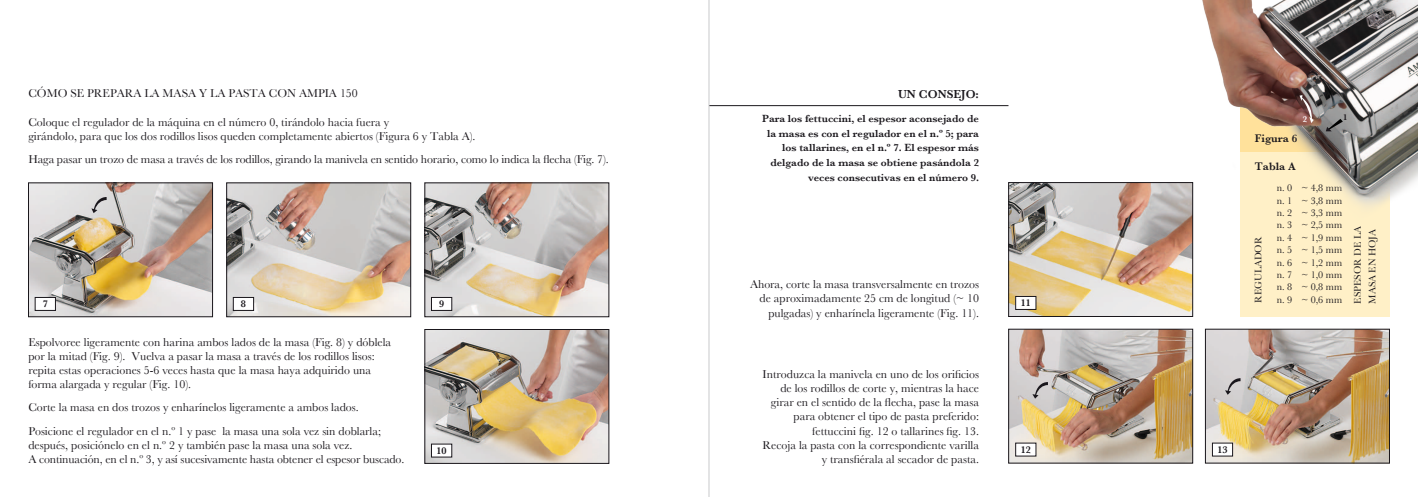
<style>
.page{position:relative;width:1418px;height:497px;background:#fff}
.page>*{position:absolute;margin:0;border:0;box-sizing:border-box;transform-origin:0 0}
.t1{font:11.88px/14.2px "Baskerville";color:#1a171c}
.t2{font:600 11.88px "Baskerville";color:#1a171c}
.t3{font:600 11.25px "Baskerville";color:#1a171c}
.t4{font:600 10.62px/14.6px "Baskerville";color:#1a171c;text-align:right}
.t5{font:10.12px/12.4px "Baskerville";color:#1a171c;text-align:justify}
.t6{font:600 10.12px "Baskerville";color:#1a171c}
.t7{font:600 8.75px "Baskerville";color:#fff}
.t8{font:600 8.75px "Baskerville";color:#1a171c}
</style>
<div class="page">
<div style="left:1239px;top:87px;width:150px;height:229px;background:#fff0c7"></div>
<img style="left:1010px;top:184px;width:180px;height:130px">
<div style="left:1008px;top:182px;width:184px;height:134px;border:1px solid #1a171c"></div>
<div style="left:1015px;top:296px;width:20px;height:13px;background:#fff"></div>
<div style="left:1015px;top:296px;width:21px;height:13px;border:1px solid #1a171c"></div>
<img style="left:30px;top:184px;width:181px;height:130px">
<div style="left:28px;top:182px;width:185px;height:134px;border:1px solid #1a171c"></div>
<div style="left:35px;top:297px;width:20px;height:13px;background:#fff"></div>
<div style="left:35px;top:297px;width:21px;height:13px;border:1px solid #1a171c"></div>
<img style="left:426px;top:184px;width:181px;height:130px">
<div style="left:431px;top:297px;width:21px;height:13px;background:#fff"></div>
<div style="left:431px;top:297px;width:21px;height:13px;border:1px solid #1a171c"></div>
<img style="left:426px;top:331px;width:181px;height:130px">
<div style="left:424px;top:329px;width:185px;height:134px;border:1px solid #1a171c"></div>
<div style="left:431px;top:443px;width:21px;height:13px;background:#fff"></div>
<img style="left:228px;top:184px;width:181px;height:130px">
<div style="left:226px;top:182px;width:185px;height:134px;border:1px solid #1a171c"></div>
<div style="left:233px;top:297px;width:20px;height:13px;background:#fff"></div>
<div style="left:233px;top:297px;width:21px;height:13px;border:1px solid #1a171c"></div>
<img style="left:1010px;top:330px;width:180px;height:130px">
<div style="left:1008px;top:328px;width:184px;height:134px;border:1px solid #1a171c"></div>
<div style="left:1015px;top:442px;width:20px;height:13px;background:#fff"></div>
<img style="left:1207px;top:330px;width:180px;height:130px">
<div style="left:1205px;top:328px;width:184px;height:134px;border:1px solid #1a171c"></div>
<div style="left:1212px;top:442px;width:20px;height:13px;background:#fff"></div>
<hr style="left:709px;top:105px;width:299px;height:1px;background:#1a171c">
<img style="left:1118px;top:0;width:299px;height:225px">
<svg style="left:1325px;top:119px;width:17px;height:12px"></svg>
<svg style="left:1299px;top:93px;width:14px;height:30px"></svg>
<svg style="left:91px;top:193px;width:16px;height:21px"></svg>
<svg style="left:1032px;top:378px;width:15px;height:21px"></svg>
<svg style="left:1224px;top:374px;width:16px;height:21px"></svg>
<hr style="left:708px;top:0;width:1px;height:496px;background:#c8c9cb">
<p class="t1" style="left:28px;top:86px;width:331px">CÓMO SE PREPARA LA MASA Y LA PASTA CON AMPIA 150</p>
<p class="t1" style="left:28px;top:114px;width:449px">Coloque el regulador de la máquina en el número 0, tirándolo hacia fuera y<br>girándolo, para que los dos rodillos lisos queden completamente abiertos (Figura 6 y Tabla A).</p>
<p class="t1" style="left:28px;top:151px;width:582px">Haga pasar un trozo de masa a través de los rodillos, girando la manivela en sentido horario, como lo indica la flecha (Fig. 7).</p>
<p class="t2" style="left:898px;top:87px;width:82px">UN CONSEJO:</p>
<p class="t4" style="left:762px;top:111px;width:218px">Para los fettuccini, el espesor aconsejado de la masa es con el regulador en el n.º 5; para los tallarines, en el n.º 7. El espesor más delgado de la masa se obtiene pasándola 2 veces consecutivas en el número 9.</p>
<p class="t1" style="left:750px;top:276px;width:230px;text-align:right">Ahora, corte la masa transversalmente en trozos de aproximadamente 25 cm de longitud (~ 10 pulgadas) y enharínela ligeramente (Fig. 11).</p>
<p class="t6" style="left:43px;top:298px;width:7px">7</p>
<p class="t6" style="left:439px;top:298px;width:7px">9</p>
<p class="t6" style="left:1020px;top:297px;width:12px">11</p>
<p class="t6" style="left:241px;top:298px;width:7px">8</p>
<p class="t1" style="left:28px;top:334px;width:364px">Espolvoree ligeramente con harina ambos lados de la masa (Fig. 8) y dóblela por la mitad (Fig. 9). Vuelva a pasar la masa a través de los rodillos lisos: repita estas operaciones 5-6 veces hasta que la masa haya adquirido una forma alargada y regular (Fig. 10).</p>
<p class="t1" style="left:28px;top:395px;width:354px;line-height:23.1px">Corte la masa en dos trozos y enharínelos ligeramente a ambos lados.<br>Posicione el regulador en el n.º 1 y pase la masa una sola vez sin doblarla;</p>
<p class="t1" style="left:28px;top:437px;width:377px">después, posiciónelo en el n.º 2 y también pase la masa una sola vez.<br>A continuación, en el n.º 3, y así sucesivamente hasta obtener el espesor buscado.</p>
<p class="t6" style="left:436px;top:444px;width:12px">10</p>
<p class="t1" style="left:762px;top:366px;width:218px;text-align:right">Introduzca la manivela en uno de los orificios de los rodillos de corte y, mientras la hace girar en el sentido de la flecha, pase la masa para obtener el tipo de pasta preferido: fettuccini fig. 12 o tallarines fig. 13.<br>Recoja la pasta con la correspondiente varilla y transfiérala al secador de pasta.</p>
<p class="t6" style="left:1020px;top:443px;width:12px">12</p>
<p class="t6" style="left:1217px;top:443px;width:12px">13</p>
<p class="t7" style="left:1302px;top:113px;width:6px">2</p>
<p class="t8" style="left:1343px;top:112px;width:6px">1</p>
<p class="t3" style="left:1254px;top:131px;width:44px">Figura 6</p>
<p class="t3" style="left:1254px;top:160px;width:42px">Tabla A</p>
<p class="t5" style="left:1276px;top:181px;width:17px">n. 0 n. 1 n. 2 n. 3 n. 4 n. 5 n. 6 n. 7 n. 8 n. 9</p>
<p class="t5" style="left:1301px;top:181px;width:42px">~ 4,8 mm ~ 3,8 mm ~ 3,3 mm ~ 2,5 mm ~ 1,9 mm ~ 1,5 mm ~ 1,2 mm ~ 1,0 mm ~ 0,8 mm</p>
<p class="t5" style="left:1251px;top:302px;width:67px;rotate:-90deg">REGULADOR</p>
<p class="t5" style="left:1301px;top:293px;width:42px">~ 0,6 mm</p>
<p class="t5" style="left:1349px;top:303px;width:79px;line-height:14.6px;rotate:-90deg">ESPESOR DE LA<br>MASA EN HOJA</p>
</div>
